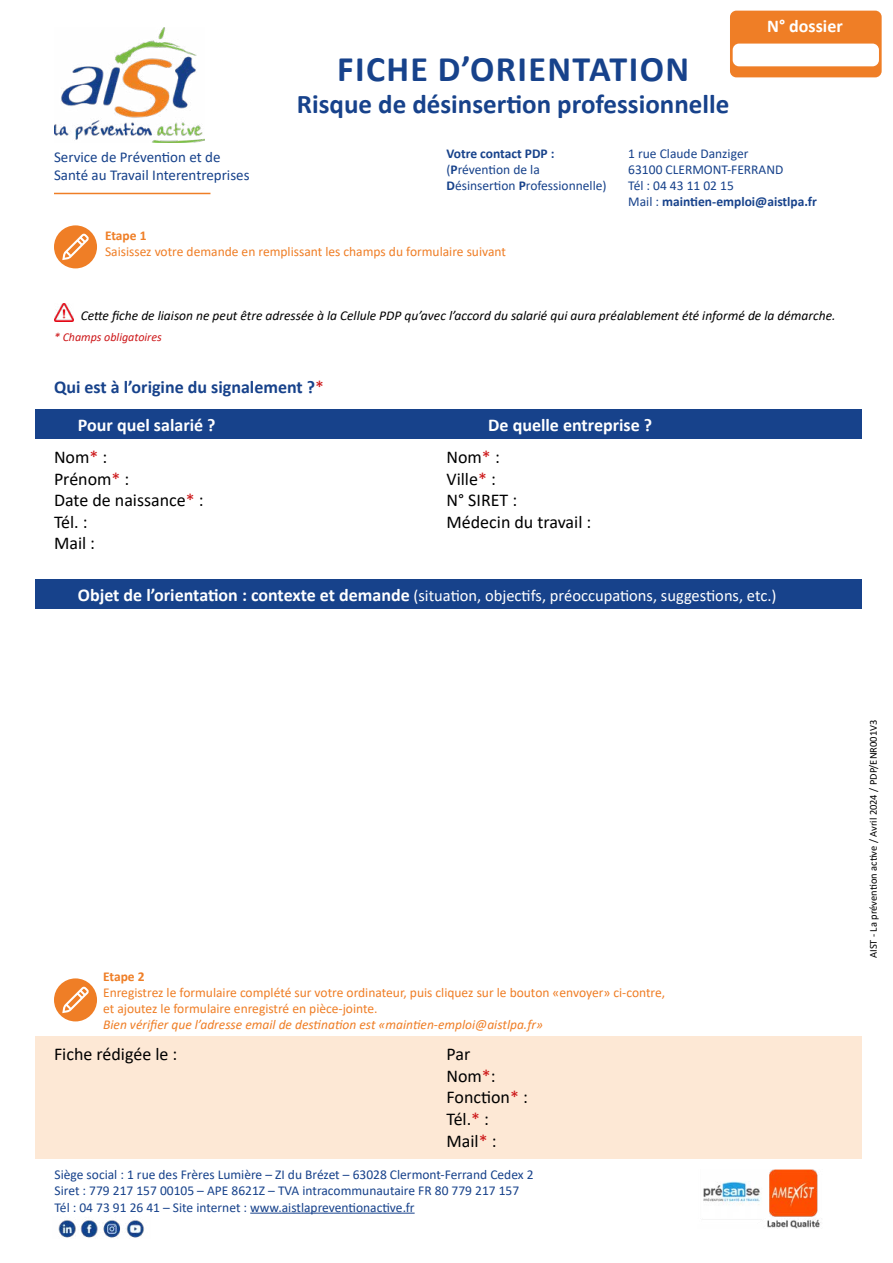
<style>
.page{position:relative;width:893px;height:1263px;background:#fff}
.page>*{position:absolute;margin:0;border:0;box-sizing:border-box;transform-origin:0 0}
.t1{font:700 36px "Calibri";letter-spacing:.04em;color:#17428b}
.t2{font:700 27px "Calibri";color:#17428b}
.t3{font:18px/21.6px "Calibri";color:#000}
.t4{font:700 18px/38px "Calibri";color:#17428b}
.t5{font:700 18px "Calibri";color:#fff}
.t6{font:16.5px "Calibri";color:#fff}
.t7{font:15px/18px "Calibri";color:#17428b}
.t8{font:13.5px/16.2px "Calibri";color:#17428b}
.t9{font:13.5px/16.2px "Calibri";color:#ef7e26}
.t10{font:italic 13.5px "Calibri";color:#000}
.t11{font:italic 13.5px "Calibri";color:#ef7e26}
.t12{font:700 13.5px "Calibri";letter-spacing:-.005em;color:#ef7e26}
.t13{font:italic 12px "Calibri";color:#cd1719}
.t14{font:10.5px "Calibri";color:#000}
.s1{font-weight:700}
.s2{font-weight:400;color:#cd1719}
.s3{color:#fff}
.s4{color:#cd1719}
.s5{font-weight:700;font-size:18px}
</style>
<div class="page">
<div style="left:35px;top:1036px;width:827px;height:122px;background:#fde8d5"></div>
<img style="left:54px;top:27px;width:151px;height:116px">
<hr style="left:54px;top:193px;width:156px;height:1px;background:#ef7e26">
<img style="left:54px;top:303px;width:20px;height:18px">
<div style="left:35px;top:409px;width:827px;height:30px;background:#17428b"></div>
<div style="left:35px;top:579px;width:827px;height:30px;background:#17428b"></div>
<div style="left:730px;top:11px;width:152px;height:66px;background:#ef7e26;border-radius:6px"></div>
<hr style="left:250px;top:1213px;width:165px;height:1px;background:#17428b">
<img style="left:703px;top:1169px;width:118px;height:59px">
<img style="left:58px;top:1220px;width:86px;height:18px">
<div style="left:54px;top:225px;width:43px;height:43px;background:#ef7e26;border-radius:50%"></div>
<svg style="left:62px;top:233px;width:27px;height:27px"></svg>
<div style="left:54px;top:978px;width:43px;height:43px;background:#ef7e26;border-radius:50%"></div>
<svg style="left:62px;top:986px;width:27px;height:27px"></svg>
<div style="left:733px;top:44px;width:146px;height:22px;background:#fff;border-radius:6px"></div>
<h1 class="t1" style="left:337px;top:44px;width:354px">FICHE D’ORIENTATION</h1>
<h2 class="t2" style="left:297px;top:85px;width:434px">Risque de désinsertion professionnelle</h2>
<h3 class="t5" style="left:767px;top:13px;width:77px">N° dossier</h3>
<p class="t7" style="left:54px;top:148px;width:197px">Service de Prévention et de<br>Santé au Travail Interentreprises</p>
<p class="t8" style="left:628px;top:145px;width:190px">1 rue Claude Danziger<br>63100 CLERMONT-FERRAND<br>Tél : 04 43 11 02 15<br>Mail : <span class="s1">maintien-emploi@aistlpa.fr</span></p>
<p class="t8" style="left:446px;top:145px;width:162px"><span class="s1">Votre contact PDP : </span>(<span class="s1">P</span>révention de la<br><span class="s1">D</span>ésinsertion <span class="s1">P</span>rofessionnelle)</p>
<p class="t12" style="left:105px;top:226px;width:43px">Etape 1</p>
<p class="t9" style="left:105px;top:243px;width:402px">Saisissez votre demande en remplissant les champs du formulaire suivant</p>
<p class="t10" style="left:81px;top:306px;width:756px">Cette fiche de liaison ne peut être adressée à la Cellule PDP qu’avec l’accord du salarié qui aura préalablement été informé de la démarche.</p>
<p class="t13" style="left:54px;top:328px;width:109px">* Champs obligatoires</p>
<h3 class="t4" style="left:78px;top:368px;width:248px;text-indent:-24px">Qui est à l’origine du signalement ?<span class="s2">*<br></span><span class="s3">Pour quel salarié ?</span></h3>
<h3 class="t5" style="left:488px;top:412px;width:166px">De quelle entreprise ?</h3>
<h3 class="t3" style="left:54px;top:446px;width:151px">Nom<span class="s4">*</span> :<br>Prénom<span class="s4">*</span> :<br>Date de naissance<span class="s4">*</span> :<br>Tél. :<br>Mail :</h3>
<h3 class="t3" style="left:446px;top:446px;width:146px">Nom<span class="s4">*</span> :<br>Ville<span class="s4">*</span> :<br>N° SIRET :<br>Médecin du travail :</h3>
<p class="t6" style="left:78px;top:584px;width:700px"><span class="s5">Objet de l’orientation : contexte et demande</span> (situation, objectifs, préoccupations, suggestions, etc.)</p>
<p class="t12" style="left:103px;top:967px;width:43px">Etape 2</p>
<p class="t9" style="left:103px;top:984px;width:564px">Enregistrez le formulaire complété sur votre ordinateur, puis cliquez sur le bouton «envoyer» ci-contre, et ajoutez le formulaire enregistré en pièce-jointe.</p>
<p class="t11" style="left:103px;top:1015px;width:441px">Bien vérifier que l’adresse email de destination est «maintien-emploi@aistlpa.fr»</p>
<h3 class="t3" style="left:54px;top:1043px;width:125px">Fiche rédigée le :</h3>
<h3 class="t3" style="left:446px;top:1043px;width:83px">Par<br>Nom<span class="s4">*</span>:<br>Fonction<span class="s4">*</span> :<br>Tél.<span class="s4">*</span> :<br>Mail<span class="s4">*</span> :</h3>
<p class="t8" style="left:55px;top:1166px;width:480px">Siège social : 1 rue des Frères Lumière – ZI du Brézet – 63028 Clermont-Ferrand Cedex 2<br>Siret : 779 217 157 00105 – APE 8621Z – TVA intracommunautaire FR 80 779 217 157<br>Tél : 04 73 91 26 41 – Site internet : www.aistlapreventionactive.fr</p>
<p class="t14" style="left:866px;top:958px;width:240px;rotate:-90deg">AIST - La prévention active / Avril 2024 / PDP/ENR001V3</p>
</div>
